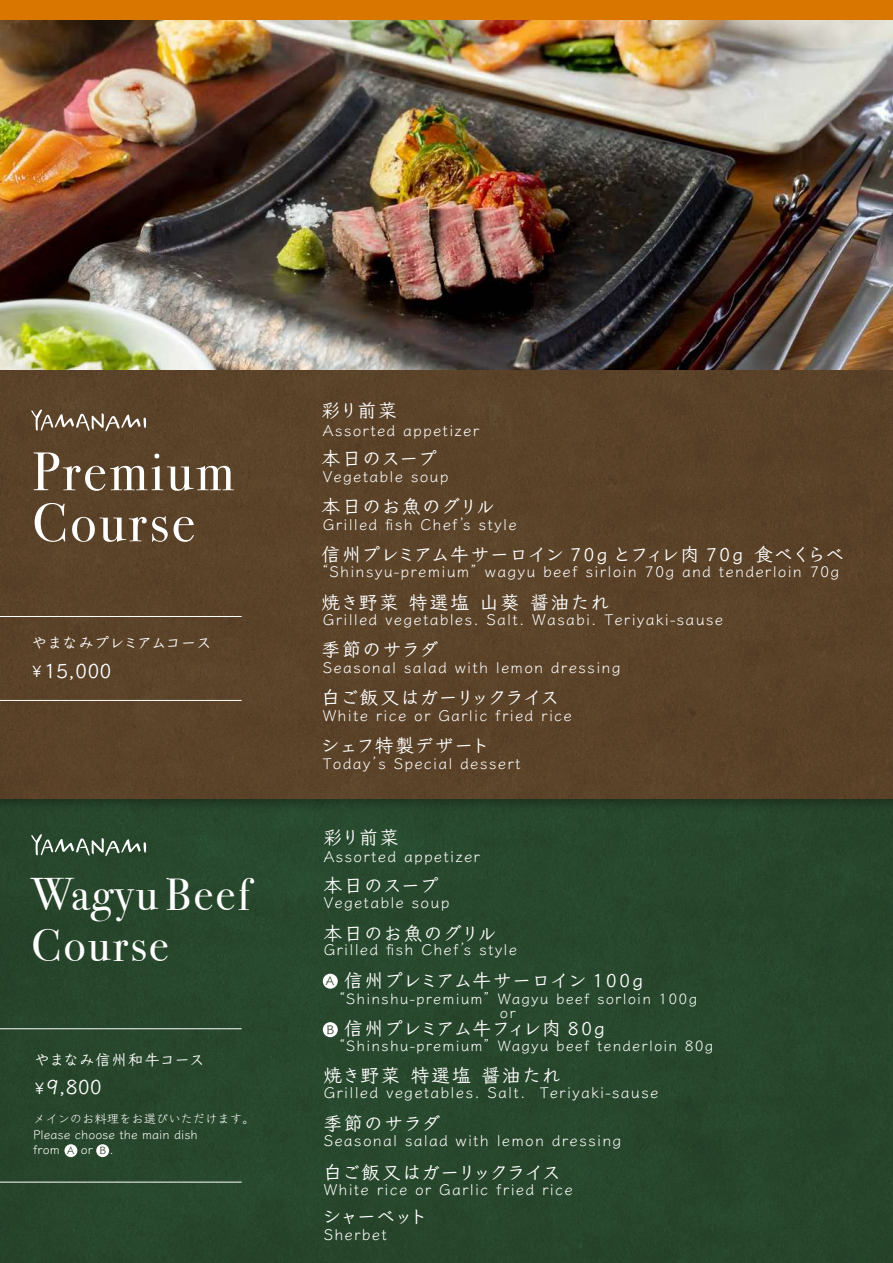
<style>
.page{position:relative;width:893px;height:1263px;background:#fff}
.page>*{position:absolute;margin:0;border:0;box-sizing:border-box;transform-origin:0 0}
.t1{font:54.3px/51px "Bodoni Svty Two ITCTT";letter-spacing:.05em;color:#fff}
.t2{font:45.75px/51px "Bodoni Svty Two ITCTT";letter-spacing:.05em;color:#fff}
.t3{font:600 20.25px "Klee";color:#fff}
.t4{font:600 18.6px "Klee";letter-spacing:.035em;color:#fff}
.t5{font:600 18.6px "Klee";letter-spacing:.01em;color:#fff}
.t6{font:600 18.6px "Klee";letter-spacing:-.015em;color:#fff}
.t7{font:600 18.6px "Klee";letter-spacing:.115em;color:#fff}
.t8{font:600 18.6px "Klee";letter-spacing:.06em;color:#fff}
.t9{font:600 18.6px "Klee";letter-spacing:.015em;color:#fff}
.t10{font:600 18.6px "Klee";letter-spacing:.005em;color:#fff}
.t11{font:500 15.45px "Klee";letter-spacing:.075em;color:#fff}
.t12{font:500 14.85px "Klee";letter-spacing:.075em;color:#fff}
.t13{font:600 14.85px "Klee";letter-spacing:.02em;color:#fff}
.t14{font:600 14.85px "Klee";letter-spacing:.045em;color:#fff}
.t15{font:500 12.3px/15.1px "Klee";color:#fff}
.t16{font:600 12px "Klee";color:#28482b}
.t17{font:600 12px "Klee";color:#233c1f}
.t18{font:600 10.35px "Klee";color:#28482b}
.t19{font:600 10.35px "Klee";color:#233c1f}
.s1{font-size:16.2px}
</style>
<div class="page">
<img style="left:0;top:369px;width:893px;height:894px">
<img style="left:0;top:19px;width:893px;height:350px">
<div style="left:0;top:0;width:893px;height:19px;background:#d87600"></div>
<hr style="left:0;top:616px;width:242px;height:1px;background:#fff">
<hr style="left:0;top:700px;width:242px;height:1px;background:#fff">
<hr style="left:0;top:1028px;width:242px;height:1px;background:#fff">
<hr style="left:0;top:1182px;width:242px;height:1px;background:#fff">
<svg style="left:31px;top:409px;width:115px;height:22px;background:#7b6854"></svg>
<svg style="left:31px;top:834px;width:115px;height:22px;background:#526b56"></svg>
<div style="left:323px;top:974px;width:15px;height:15px;background:#fff;border-radius:50%"></div>
<div style="left:64px;top:1144px;width:13px;height:13px;background:#fff;border-radius:50%"></div>
<div style="left:323px;top:1022px;width:15px;height:15px;background:#fff;border-radius:50%"></div>
<div style="left:96px;top:1144px;width:13px;height:13px;background:#fff;border-radius:50%"></div>
<h1 class="t1" style="left:32px;top:440px;width:203px">Premium<br>Course</h1>
<p class="t13" style="left:32px;top:633px;width:181px">やまなみプレミアムコース</p>
<h3 class="t3" style="left:32px;top:657px;width:81px"><span class="s1">¥</span>15,000</h3>
<h2 class="t2" style="left:32px;top:864px;width:220px">Wagyu Beef<br>Course</h2>
<p class="t14" style="left:35px;top:1050px;width:171px">やまなみ信州和牛コース</p>
<h3 class="t3" style="left:35px;top:1074px;width:69px"><span class="s1">¥</span>9,800</h3>
<p class="t15" style="left:33px;top:1111px;width:223px">メインのお料理をお選びいただけます。<br>Please choose the main dish<br>from 　 or　 .</p>
<p class="t18" style="left:67px;top:1143px;width:9px">A</p>
<p class="t19" style="left:99px;top:1144px;width:8px">B</p>
<p class="t4" style="left:322px;top:399px;width:77px">彩り前菜</p>
<p class="t4" style="left:322px;top:446px;width:117px">本日のスープ</p>
<p class="t8" style="left:322px;top:494px;width:174px">本日のお魚のグリル</p>
<p class="t5" style="left:322px;top:542px;width:524px">信州プレミアム牛サーロイン 70g とフィレ肉 70g 食べくらべ</p>
<p class="t7" style="left:322px;top:590px;width:289px">焼き野菜特選塩山葵醤油たれ</p>
<p class="t4" style="left:322px;top:638px;width:118px">季節のサラダ</p>
<p class="t6" style="left:322px;top:686px;width:239px">白ご飯又はガーリックライス</p>
<p class="t10" style="left:321px;top:733px;width:170px">シェフ特製デザート</p>
<p class="t11" style="left:323px;top:421px;width:158px">Assorted appetizer</p>
<p class="t11" style="left:323px;top:466px;width:127px">Vegetable soup</p>
<p class="t11" style="left:323px;top:514px;width:195px">Grilled fish Chefʼs style</p>
<p class="t11" style="left:323px;top:562px;width:518px">“Shinsyu-premium” wagyu beef sirloin 70g and tenderloin 70g</p>
<p class="t11" style="left:323px;top:610px;width:402px">Grilled vegetables. Salt. Wasabi. Teriyaki-sause</p>
<p class="t11" style="left:323px;top:658px;width:299px">Seasonal salad with lemon dressing</p>
<p class="t11" style="left:323px;top:705px;width:250px">White rice or Garlic fried rice</p>
<p class="t11" style="left:323px;top:753px;width:199px">Todayʼs Special dessert</p>
<p class="t4" style="left:323px;top:825px;width:77px">彩り前菜</p>
<p class="t4" style="left:323px;top:873px;width:117px">本日のスープ</p>
<p class="t8" style="left:323px;top:921px;width:174px">本日のお魚のグリル</p>
<p class="t4" style="left:323px;top:969px;width:321px">　信州プレミアム牛サーロイン 100g</p>
<p class="t9" style="left:323px;top:1016px;width:283px">　信州プレミアム牛フィレ肉 80g</p>
<p class="t7" style="left:323px;top:1063px;width:239px">焼き野菜特選塩醤油たれ</p>
<p class="t4" style="left:323px;top:1111px;width:118px">季節のサラダ</p>
<p class="t6" style="left:323px;top:1160px;width:239px">白ご飯又はガーリックライス</p>
<p class="t4" style="left:323px;top:1205px;width:107px">シャーベット</p>
<p class="t11" style="left:324px;top:847px;width:158px">Assorted appetizer</p>
<p class="t11" style="left:324px;top:893px;width:127px">Vegetable soup</p>
<p class="t11" style="left:324px;top:939px;width:195px">Grilled fish Chefʼs style</p>
<p class="t16" style="left:326px;top:973px;width:10px">A</p>
<p class="t12" style="left:340px;top:989px;width:359px">“Shinshu-premium” Wagyu beef sorloin 100g</p>
<p class="t12" style="left:340px;top:1036px;width:375px">“Shinshu-premium” Wagyu beef tenderloin 80g</p>
<p class="t17" style="left:326px;top:1022px;width:9px">B</p>
<p class="t11" style="left:324px;top:1083px;width:336px">Grilled vegetables. Salt. Teriyaki-sause</p>
<p class="t11" style="left:324px;top:1131px;width:299px">Seasonal salad with lemon dressing</p>
<p class="t11" style="left:324px;top:1180px;width:250px">White rice or Garlic fried rice</p>
<p class="t11" style="left:324px;top:1224px;width:65px">Sherbet</p>
</div>
